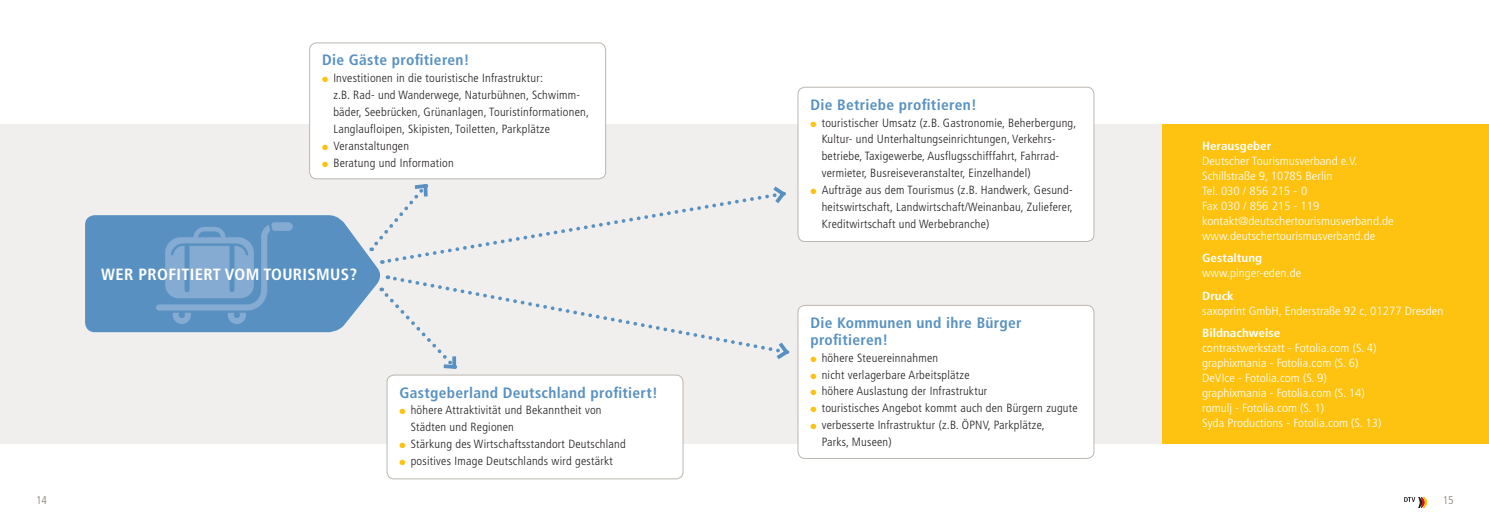
<style>
.page{position:relative;width:1489px;height:525px;background:#fff}
.page>*{position:absolute;margin:0;border:0;box-sizing:border-box;transform-origin:0 0}
.t1{font:700 condensed 16.25px "Frutiger";letter-spacing:.02em;color:#fff}
.t2{font:700 condensed 15px/16.9px "Frutiger";letter-spacing:.02em;color:#5891c1}
.t3{font:300 condensed 11.88px/16.9px "Frutiger";letter-spacing:.02em;color:#231f20}
.t4{font:300 condensed 11.88px/15px "Frutiger";color:#fff;scale:1.1 1}
.t5{font:700 condensed 11.88px "Frutiger";color:#fff;scale:1.1 1}
.t6{font:300 condensed 11.25px "Frutiger";color:#81786f}
.s1{color:#fec210}
</style>
<div class="page">
<svg style="left:1404px;top:497px;width:22px;height:10px"></svg>
<div style="left:0;top:125px;width:1192px;height:319px;background:#f0efee"></div>
<div style="left:1162px;top:125px;width:326px;height:319px;background:#fec210"></div>
<svg style="left:85px;top:215px;width:296px;height:117px;background:#679ac5"></svg>
<svg style="left:156px;top:222px;width:137px;height:102px;background:#6c9cc8"></svg>
<svg style="left:371px;top:184px;width:415px;height:81px"></svg>
<svg style="left:390px;top:276px;width:382px;height:75px"></svg>
<svg style="left:772px;top:342px;width:18px;height:18px"></svg>
<svg style="left:381px;top:287px;width:77px;height:82px"></svg>
<div style="left:309px;top:43px;width:296px;height:136px;background:#fff;border-radius:7px"></div>
<div style="left:309px;top:43px;width:297px;height:136px;border:1px solid #bcb6b0;border-radius:7px"></div>
<div style="left:798px;top:87px;width:295px;height:154px;background:#fff;border-radius:7px"></div>
<div style="left:797px;top:87px;width:297px;height:155px;border:1px solid #bcb6b0;border-radius:7px"></div>
<div style="left:387px;top:375px;width:296px;height:103px;background:#fff;border-radius:7px"></div>
<div style="left:387px;top:374px;width:296px;height:105px;border:1px solid #bcb6b0;border-radius:7px"></div>
<div style="left:798px;top:305px;width:295px;height:153px;background:#fff;border-radius:7px"></div>
<div style="left:797px;top:305px;width:297px;height:153px;border:1px solid #bcb6b0;border-radius:7px"></div>
<p class="t2" style="left:322px;top:52px;width:149px">Die Gäste profitieren!</p>
<p class="t3" style="left:333px;top:70px;width:257px;text-indent:-11px"><span class="s1">●</span> Investitionen in die touristische Infrastruktur:<br>z.B. Rad- und Wanderwege, Naturbühnen, Schwimm&shy;bäder, Seebrücken, Grünanlagen, Touristinformationen, Langlaufloipen, Skipisten, Toiletten, Parkplätze</p>
<p class="t3" style="left:322px;top:137px;width:88px"><span class="s1">●</span> Veranstaltungen</p>
<p class="t3" style="left:322px;top:154px;width:133px"><span class="s1">●</span> Beratung und Information</p>
<h1 class="t1" style="left:101px;top:264px;width:257px">WER PROFITIERT VOM TOURISMUS?</h1>
<p class="t2" style="left:399px;top:384px;width:260px">Gastgeberland Deutschland profitiert!</p>
<p class="t3" style="left:411px;top:402px;width:192px;text-indent:-11px"><span class="s1">●</span> höhere Attraktivität und Bekanntheit von<br>Städten und Regionen</p>
<p class="t3" style="left:399px;top:435px;width:228px"><span class="s1">●</span> Stärkung des Wirtschaftsstandort Deutschland</p>
<p class="t3" style="left:399px;top:452px;width:215px"><span class="s1">●</span> positives Image Deutschlands wird gestärkt</p>
<p class="t2" style="left:810px;top:96px;width:168px">Die Betriebe profitieren!</p>
<p class="t3" style="left:821px;top:114px;width:256px;text-indent:-11px"><span class="s1">●</span> touristischer Umsatz (z.B. Gastronomie, Beherbergung, Kultur- und Unterhaltungseinrichtungen, Verkehrs&shy;betriebe, Taxigewerbe, Ausflugsschifffahrt, Fahrrad&shy;vermieter, Busreiseveranstalter, Einzelhandel)</p>
<p class="t3" style="left:821px;top:182px;width:253px;text-align:justify;text-indent:-11px"><span class="s1">●</span> Aufträge aus dem Tourismus (z.B. Handwerk, Gesund&shy;heitswirtschaft, Landwirtschaft/Weinanbau, Zulieferer, Kreditwirtschaft und Werbebranche)</p>
<p class="t2" style="left:810px;top:314px;width:213px">Die Kommunen und ihre Bürger profitieren!</p>
<p class="t3" style="left:810px;top:349px;width:129px"><span class="s1">●</span> höhere Steuereinnahmen</p>
<p class="t3" style="left:810px;top:366px;width:161px"><span class="s1">●</span> nicht verlagerbare Arbeitsplätze</p>
<p class="t3" style="left:810px;top:383px;width:178px"><span class="s1">●</span> höhere Auslastung der Infrastruktur</p>
<p class="t3" style="left:810px;top:399px;width:269px"><span class="s1">●</span> touristisches Angebot kommt auch den Bürgern zugute</p>
<p class="t3" style="left:821px;top:416px;width:224px;text-indent:-11px"><span class="s1">●</span> verbesserte Infrastruktur (z.B. ÖPNV, Parkplätze,<br>Parks, Museen)</p>
<p class="t5" style="left:1201px;top:138px;width:64px">Herausgeber</p>
<p class="t4" style="left:1201px;top:153px;width:176px">Deutscher Tourismusverband e.V.<br>Schillstraße 9, 10785 Berlin<br>Tel. 030 / 856 215 - 0<br>Fax 030 / 856 215 - 119 kontakt@deutschertourismusverband.de www.deutschertourismusverband.de</p>
<p class="t5" style="left:1201px;top:251px;width:56px">Gestaltung</p>
<p class="t4" style="left:1201px;top:266px;width:92px">www.pinger-eden.de</p>
<p class="t5" style="left:1201px;top:288px;width:30px">Druck</p>
<p class="t4" style="left:1201px;top:303px;width:221px">saxoprint GmbH, Enderstraße 92 c, 01277 Dresden</p>
<p class="t5" style="left:1201px;top:326px;width:73px">Bildnachweise</p>
<p class="t4" style="left:1201px;top:341px;width:164px">contrastwerkstatt - Fotolia.com (S. 4) graphixmania - Fotolia.com (S. 6)<br>DeVIce - Fotolia.com (S. 9) graphixmania - Fotolia.com (S. 14) romulj - Fotolia.com (S. 1)<br>Syda Productions - Fotolia.com (S. 13)</p>
<p class="t6" style="left:36px;top:493px;width:12px">14</p>
<p class="t6" style="left:1442px;top:493px;width:12px">15</p>
</div>
